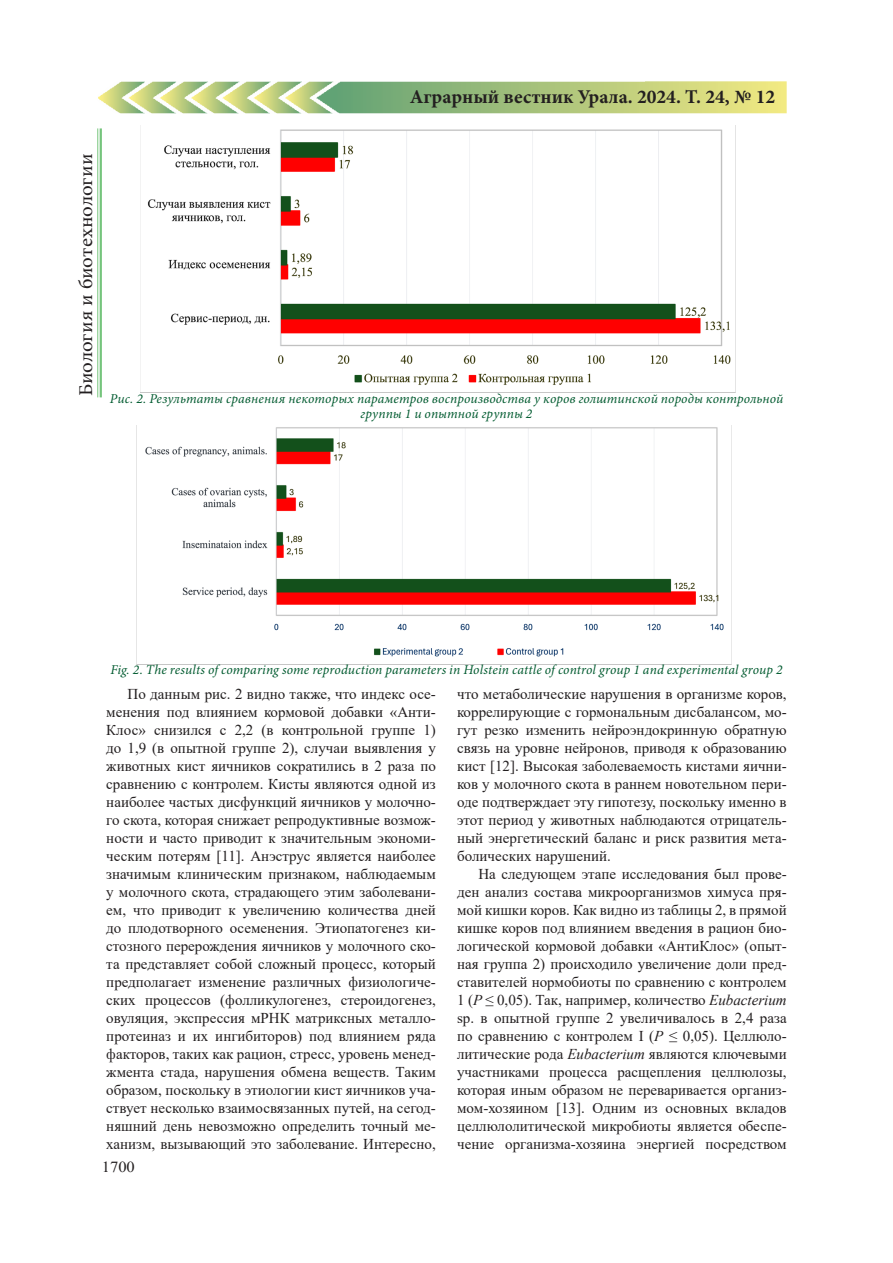
<style>
.page{position:relative;width:893px;height:1263px;background:#fff}
.page>*{position:absolute;margin:0;border:0;box-sizing:border-box;transform-origin:0 0}
.t1{font:700 19.5px "Minion Pro";color:#231f20}
.t2{font:19.5px "Minion Pro";letter-spacing:-.01em;color:#231f20;scale:1.08 1}
.t3{font:15.3px "Times New Roman";color:#231f20;scale:1.08 1}
.t4{font:15px/18px "Times New Roman";color:#231f20;text-align:justify}
.t5{font:italic 13.5px/15px "Minion Pro";letter-spacing:.005em;color:#025b30;text-align:center}
.s1{font-style:italic}
</style>
<div class="page">
<hr style="left:100px;top:128px;width:2px;height:269px;background:#40ae49">
<hr style="left:97px;top:128px;width:1px;height:269px;background:#40ae49">
<img style="left:98px;top:81px;width:689px;height:32px">
<img style="left:140px;top:126px;width:595px;height:267px">
<img style="left:137px;top:425px;width:595px;height:240px">
<h1 class="t1" style="left:410px;top:83px;width:367px">Аграрный вестник Урала. 2024. Т. 24, № 12</h1>
<h1 class="t2" style="left:73px;top:396px;width:226px;rotate:-90deg">Биология и биотехнологии</h1>
<p class="t5" style="left:110px;top:391px;width:675px">Рис. 2. Результаты сравнения некоторых параметров воспроизводства у коров голштинской породы контрольной группы 1 и опытной группы 2</p>
<p class="t5" style="left:110px;top:662px;width:674px">Fig. 2. The results of comparing some reproduction parameters in Holstein cattle of control group 1 and experimental group 2</p>
<p class="t4" style="left:106px;top:685px;width:331px;text-indent:21px">По данным рис. 2 видно также, что индекс осе&shy;менения под влиянием кормовой добавки «Анти-Клос» снизился с 2,2 (в контрольной группе 1) до 1,9 (в опытной группе 2), случаи выявления у животных кист яичников сократились в 2 раза по сравнению с контролем. Кисты являются одной из наиболее частых дисфункций яичников у молочно&shy;го скота, которая снижает репродуктивные возмож&shy;ности и часто приводит к значительным экономи&shy;ческим потерям [11]. Анэструс является наиболее значимым клиническим признаком, наблюдаемым у молочного скота, страдающего этим заболевани&shy;ем, что приводит к увеличению количества дней до плодотворного осеменения. Этиопатогенез ки&shy;стозного перерождения яичников у молочного ско&shy;та представляет собой сложный процесс, который предполагает изменение различных физиологиче&shy;ских процессов (фолликулогенез, стероидогенез, овуляция, экспрессия мРНК матриксных металло&shy;протеиназ и их ингибиторов) под влиянием ряда факторов, таких как рацион, стресс, уровень менед&shy;жмента стада, нарушения обмена веществ. Таким образом, поскольку в этиологии кист яичников уча&shy;ствует несколько взаимосвязанных путей, на сегод&shy;няшний день невозможно определить точный ме&shy;ханизм, вызывающий это заболевание. Интересно,</p>
<p class="t4" style="left:457px;top:685px;width:331px">что метаболические нарушения в организме коров, коррелирующие с гормональным дисбалансом, мо&shy;гут резко изменить нейроэндокринную обратную связь на уровне нейронов, приводя к образованию кист [12]. Высокая заболеваемость кистами яични&shy;ков у молочного скота в раннем новотельном пери&shy;оде подтверждает эту гипотезу, поскольку именно в этот период у животных наблюдаются отрицатель&shy;ный энергетический баланс и риск развития мета&shy;болических нарушений.</p>
<p class="t4" style="left:457px;top:865px;width:331px;text-indent:21px">На следующем этапе исследования был прове&shy;ден анализ состава микроорганизмов химуса пря&shy;мой кишки коров. Как видно из таблицы 2, в прямой кишке коров под влиянием введения в рацион био&shy;логической кормовой добавки «АнтиКлос» (опыт&shy;ная группа 2) происходило увеличение доли пред&shy;ставителей нормобиоты по сравнению с контролем 1 (<span class="s1">Р</span> ≤ 0,05). Так, например, количество <span class="s1">Eubacterium </span>sp. в опытной группе 2 увеличивалось в 2,4 раза по сравнению с контролем I (<span class="s1">Р</span> ≤ 0,05). Целлюло&shy;литические рода <span class="s1">Eubacterium</span> являются ключевыми участниками процесса расщепления целлюлозы, которая иным образом не переваривается организ&shy;мом-хозяином [13]. Одним из основных вкладов целлюлолитической микробиоты является обеспе&shy;чение организма-хозяина энергией посредством</p>
<p class="t3" style="left:102px;top:1156px;width:32px">1700</p>
</div>
